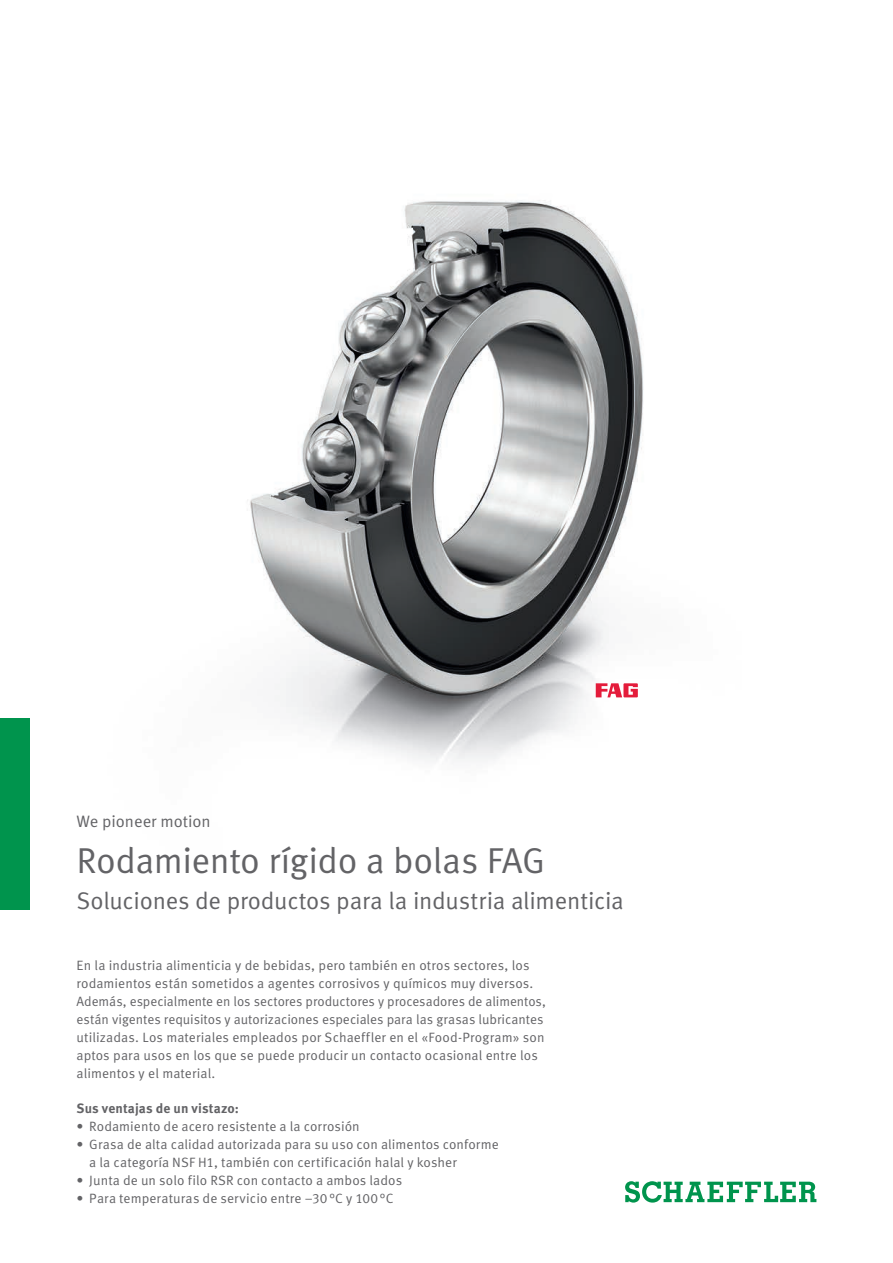
<style>
.page{position:relative;width:893px;height:1263px;background:#fff}
.page>*{position:absolute;margin:0;border:0;box-sizing:border-box;transform-origin:0 0}
.t1{font:36px "Schaeffler Meta";letter-spacing:-.015em;color:#636366}
.t2{font:24px "Schaeffler Meta";letter-spacing:-.01em;color:#636366}
.t3{font:16.5px "Schaeffler Meta";letter-spacing:-.005em;color:#636366}
.t4{font:13.5px/17.9px "Schaeffler Meta";letter-spacing:.005em;color:#636366}
.t5{font:700 13.5px "Schaeffler Meta";letter-spacing:.01em;color:#636366}
</style>
<div class="page">
<img style="left:247px;top:200px;width:397px;height:561px">
<div style="left:0;top:718px;width:30px;height:191px;background:#00944d"></div>
<svg style="left:596px;top:683px;width:42px;height:14px"></svg>
<svg style="left:625px;top:1181px;width:191px;height:21px"></svg>
<p class="t3" style="left:77px;top:811px;width:136px">We pioneer motion</p>
<h1 class="t1" style="left:77px;top:839px;width:470px">Rodamiento rígido a bolas FAG</h1>
<h2 class="t2" style="left:77px;top:887px;width:549px">Soluciones de productos para la industria alimenticia</h2>
<p class="t4" style="left:77px;top:957px;width:471px">En la industria alimenticia y de bebidas, pero también en otros sectores, los rodamientos están sometidos a agentes corrosivos y químicos muy diversos.<br>Además, especialmente en los sectores productores y procesadores de alimentos, están vigentes requisitos y autorizaciones especiales para las grasas lubricantes utilizadas. Los materiales empleados por Schaeffler en el «Food-Program» son aptos para usos en los que se puede producir un contacto ocasional entre los alimentos y el material.</p>
<p class="t5" style="left:77px;top:1100px;width:164px">Sus ventajas de un vistazo:</p>
<p class="t4" style="left:77px;top:1118px;width:285px">• Rodamiento de acero resistente a la corrosión</p>
<p class="t4" style="left:89px;top:1135px;width:411px;text-indent:-13px">• Grasa de alta calidad autorizada para su uso con alimentos conforme a la categoría NSF H1, también con certificación halal y kosher</p>
<p class="t4" style="left:77px;top:1171px;width:327px">• Junta de un solo filo RSR con contacto a ambos lados</p>
<p class="t4" style="left:77px;top:1189px;width:318px">• Para temperaturas de servicio entre –30°C y 100°C</p>
</div>
